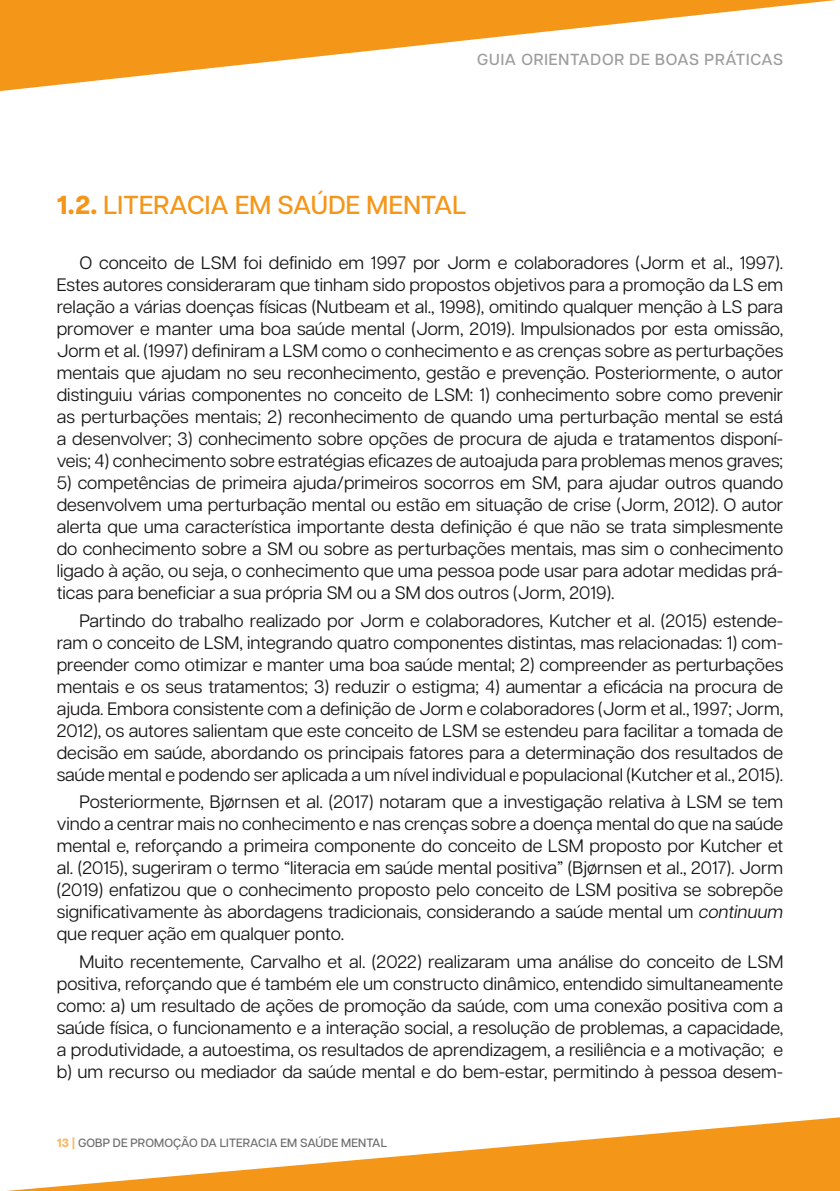
<style>
.page{position:relative;width:840px;height:1191px;background:#fff}
.page>*{position:absolute;margin:0;border:0;box-sizing:border-box;transform-origin:0 0}
.t1{font:500 26px "Articulat CF";letter-spacing:.01em;color:#f49618}
.t2{font:18px/22px "Articulat CF";color:#181716;text-align:justify}
.t3{font:500 16px "Articulat CF";letter-spacing:.05em;color:#9c9c9d}
.t4{font:500 12px "Articulat CF";letter-spacing:.01em;color:#6e6e6e}
.s1{font-weight:800}
.s2{font-style:italic}
.s3{font-weight:800;color:#f9b867}
</style>
<div class="page">
<svg style="left:0;top:0;width:836px;height:91px;fill:#f49618"></svg>
<svg style="left:6px;top:1117px;width:833px;height:74px"></svg>
<p class="t3" style="left:477px;top:47px;width:307px">GUIA ORIENTADOR DE BOAS PRÁTICAS</p>
<h1 class="t1" style="left:57px;top:186px;width:411px"><span class="s1">1.2.</span> LITERACIA EM SAÚDE MENTAL</h1>
<p class="t2" style="left:57px;top:250px;width:727px;text-indent:23px">O conceito de LSM foi definido em 1997 por Jorm e colaboradores (Jorm et al., 1997).<br>Estes autores consideraram que tinham sido propostos objetivos para a promoção da LS em relação a várias doenças físicas (Nutbeam et al., 1998), omitindo qualquer menção à LS para promover e manter uma boa saúde mental (Jorm, 2019). Impulsionados por esta omissão, Jorm et al. (1997) definiram a LSM como o conhecimento e as crenças sobre as perturbações mentais que ajudam no seu reconhecimento, gestão e prevenção. Posteriormente, o autor distinguiu várias componentes no conceito de LSM: 1) conhecimento sobre como prevenir as perturbações mentais; 2) reconhecimento de quando uma perturbação mental se está a desenvolver; 3) conhecimento sobre opções de procura de ajuda e tratamentos disponí&shy;veis; 4) conhecimento sobre estratégias eficazes de autoajuda para problemas menos graves;</p>
<p class="t2" style="left:57px;top:470px;width:727px">5) competências de primeira ajuda/primeiros socorros em SM, para ajudar outros quando desenvolvem uma perturbação mental ou estão em situação de crise (Jorm, 2012). O autor alerta que uma característica importante desta definição é que não se trata simplesmente do conhecimento sobre a SM ou sobre as perturbações mentais, mas sim o conhecimento ligado à ação, ou seja, o conhecimento que uma pessoa pode usar para adotar medidas prá&shy;ticas para beneficiar a sua própria SM ou a SM dos outros (Jorm, 2019).</p>
<p class="t2" style="left:57px;top:608px;width:727px;text-indent:23px">Partindo do trabalho realizado por Jorm e colaboradores, Kutcher et al. (2015) estende&shy;ram o conceito de LSM, integrando quatro componentes distintas, mas relacionadas: 1) com&shy;preender como otimizar e manter uma boa saúde mental; 2) compreender as perturbações mentais e os seus tratamentos; 3) reduzir o estigma; 4) aumentar a eficácia na procura de ajuda. Embora consistente com a definição de Jorm e colaboradores (Jorm et al., 1997; Jorm, 2012), os autores salientam que este conceito de LSM se estendeu para facilitar a tomada de decisão em saúde, abordando os principais fatores para a determinação dos resultados de saúde mental e podendo ser aplicada a um nível individual e populacional (Kutcher et al., 2015).</p>
<p class="t2" style="left:57px;top:790px;width:727px;text-indent:23px">Posteriormente, Bjørnsen et al. (2017) notaram que a investigação relativa à LSM se tem vindo a centrar mais no conhecimento e nas crenças sobre a doença mental do que na saúde mental e, reforçando a primeira componente do conceito de LSM proposto por Kutcher et al. (2015), sugeriram o termo “literacia em saúde mental positiva” (Bjørnsen et al., 2017). Jorm (2019) enfatizou que o conhecimento proposto pelo conceito de LSM positiva se sobrepõe significativamente às abordagens tradicionais, considerando a saúde mental um <span class="s2">continuum </span>que requer ação em qualquer ponto.</p>
<p class="t2" style="left:57px;top:949px;width:727px;text-indent:23px">Muito recentemente, Carvalho et al. (2022) realizaram uma análise do conceito de LSM positiva, reforçando que é também ele um constructo dinâmico, entendido simultaneamente como: a) um resultado de ações de promoção da saúde, com uma conexão positiva com a saúde física, o funcionamento e a interação social, a resolução de problemas, a capacidade, a produtividade, a autoestima, os resultados de aprendizagem, a resiliência e a motivação; e b) um recurso ou mediador da saúde mental e do bem-estar, permitindo à pessoa desem-</p>
<p class="t4" style="left:57px;top:1133px;width:332px"><span class="s3">13 |</span> GOBP DE PROMOÇÃO DA LITERACIA EM SAÚDE MENTAL</p>
</div>
